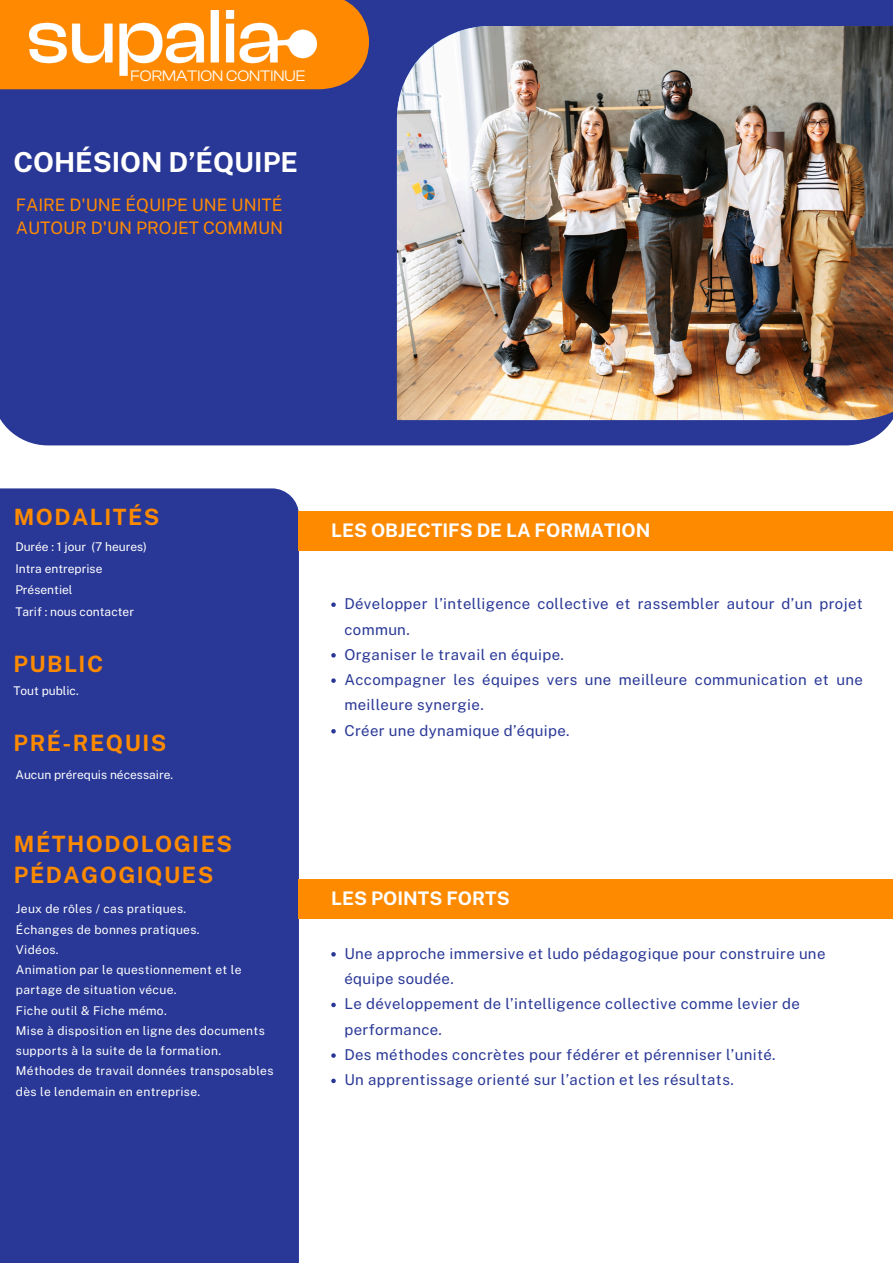
<style>
.page{position:relative;width:893px;height:1263px;background:#fff}
.page>*{position:absolute;margin:0;border:0;box-sizing:border-box;transform-origin:0 0}
.t1{font:700 27.53px "Public Sans";color:#fff}
.t2{font:700 22.5px/31.5px "Public Sans";letter-spacing:.065em;color:#fe8a00}
.t3{font:700 18.75px "Public Sans";color:#fff}
.t4{font:17.25px/23.6px "Public Sans";color:#ff8a02}
.t5{font:15.75px "Clash Display";color:#fff}
.t6{font:15px/25.3px "Public Sans";letter-spacing:.025em;color:#293896}
.t7{font:12.08px/20.2px "Public Sans";letter-spacing:.025em;color:#fff}
.t8{font:12px "Public Sans";color:#fff}
</style>
<div class="page">
<div style="left:0;top:0;width:893px;height:445px;background:#293896"></div>
<div style="left:0;top:488px;width:299px;height:775px;background:#293896"></div>
<img style="left:397px;top:26px;width:496px;height:394px">
<div style="left:0;top:0;width:369px;height:89px;background:#ff8a02"></div>
<img style="left:29px;top:11px;width:288px;height:65px">
<div style="left:299px;top:511px;width:594px;height:40px;background:#fe8a00"></div>
<div style="left:299px;top:879px;width:594px;height:40px;background:#fe8a00"></div>
<svg style="left:331px;top:602px;width:5px;height:5px"></svg>
<svg style="left:331px;top:653px;width:5px;height:4px"></svg>
<svg style="left:331px;top:678px;width:5px;height:5px"></svg>
<svg style="left:331px;top:729px;width:5px;height:4px"></svg>
<svg style="left:331px;top:952px;width:5px;height:4px"></svg>
<svg style="left:331px;top:1003px;width:5px;height:4px"></svg>
<svg style="left:331px;top:1053px;width:5px;height:5px"></svg>
<svg style="left:331px;top:1078px;width:5px;height:5px"></svg>
<h5 class="t5" style="left:131px;top:67px;width:176px">FORMATION CONTINUE</h5>
<p class="t1" style="left:13px;top:146px;width:286px">COHÉSION D’ÉQUIPE</p>
<h3 class="t4" style="left:16px;top:193px;width:269px">FAIRE D'UNE ÉQUIPE UNE UNITÉ<br>AUTOUR D'UN PROJET COMMUN</h3>
<p class="t2" style="left:14px;top:501px;width:147px">MODALITÉS</p>
<h2 class="t8" style="left:15px;top:540px;width:133px">Durée : 1 jour (7 heures)</h2>
<p class="t8" style="left:15px;top:561px;width:89px">Intra entreprise</p>
<p class="t8" style="left:15px;top:583px;width:59px">Présentiel</p>
<p class="t8" style="left:15px;top:604px;width:120px">Tarif : nous contacter</p>
<h2 class="t2" style="left:13px;top:648px;width:91px">PUBLIC</h2>
<h2 class="t8" style="left:13px;top:683px;width:67px">Tout public.</h2>
<p class="t2" style="left:14px;top:727px;width:154px">PRÉ-REQUIS</p>
<p class="t8" style="left:16px;top:767px;width:159px">Aucun prérequis nécessaire.</p>
<p class="t2" style="left:14px;top:828px;width:220px">MÉTHODOLOGIES<br>PÉDAGOGIQUES</p>
<p class="t7" style="left:16px;top:899px;width:172px">Jeux de rôles / cas pratiques.</p>
<p class="t7" style="left:16px;top:919px;width:185px">Échanges de bonnes pratiques.</p>
<p class="t7" style="left:16px;top:939px;width:44px">Vidéos.</p>
<p class="t7" style="left:16px;top:959px;width:227px">Animation par le questionnement et le partage de situation vécue.</p>
<h3 class="t7" style="left:16px;top:1000px;width:152px">Fiche outil &amp; Fiche mémo.</h3>
<p class="t7" style="left:16px;top:1020px;width:250px">Mise à disposition en ligne des documents supports à la suite de la formation.</p>
<p class="t7" style="left:16px;top:1061px;width:259px">Méthodes de travail données transposables dès le lendemain en entreprise.</p>
<h1 class="t3" style="left:331px;top:519px;width:321px">LES OBJECTIFS DE LA FORMATION</h1>
<h2 class="t6" style="left:344px;top:591px;width:520px">Développer l’intelligence collective et rassembler autour d’un projet commun.</h2>
<p class="t6" style="left:344px;top:642px;width:221px">Organiser le travail en équipe.</p>
<p class="t6" style="left:344px;top:667px;width:520px">Accompagner les équipes vers une meilleure communication et une meilleure synergie.</p>
<p class="t6" style="left:344px;top:718px;width:227px">Créer une dynamique d’équipe.</p>
<h4 class="t3" style="left:331px;top:887px;width:180px">LES POINTS FORTS</h4>
<p class="t6" style="left:344px;top:941px;width:482px">Une approche immersive et ludo pédagogique pour construire une équipe soudée.</p>
<p class="t6" style="left:344px;top:991px;width:457px">Le développement de l’intelligence collective comme levier de performance.</p>
<p class="t6" style="left:344px;top:1042px;width:433px">Des méthodes concrètes pour fédérer et pérenniser l’unité.</p>
<p class="t6" style="left:344px;top:1067px;width:391px">Un apprentissage orienté sur l’action et les résultats.</p>
</div>
